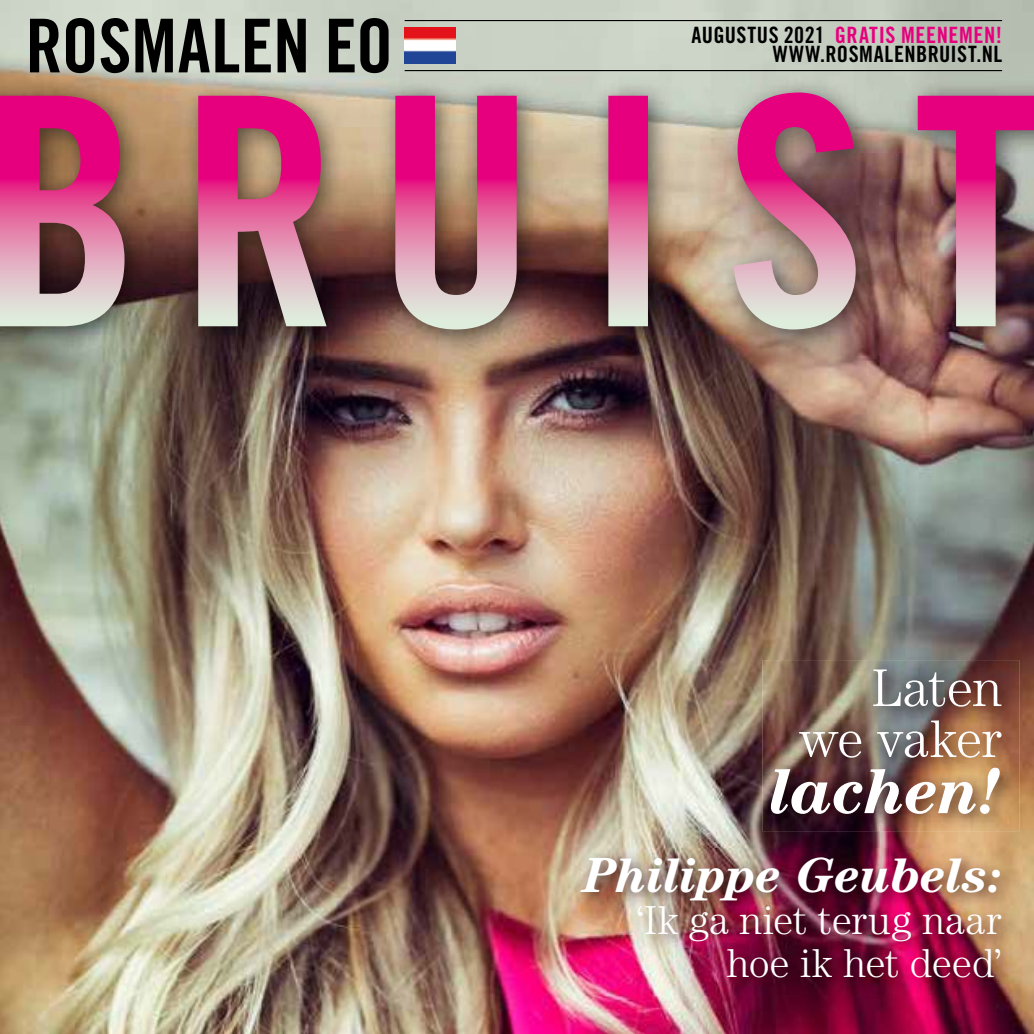
<style>
.page{position:relative;width:1034px;height:1034px;background:#fff}
.page>*{position:absolute;margin:0;border:0;box-sizing:border-box;transform-origin:0 0}
.t1{font:74.25px "Trade Gothic LT Std Bd Cn 20";color:#000}
.t2{font:italic 700 64.8px "Century LT";letter-spacing:-.005em;color:#fff}
.t3{font:300 53.1px/51.1px "Century LT";letter-spacing:-.01em;color:#fff;text-align:right}
.t4{font:italic 700 49.5px "Century LT";letter-spacing:-.01em;color:#fff}
.t5{font:300 40.5px/42.8px "Century LT";color:#fff;text-align:right}
.t6{font:22.5px "Trade Gothic LT Std Bd Cn 20";letter-spacing:.025em;color:#e6007d}
.t7{font:22.5px "Trade Gothic LT Std Bd Cn 20";letter-spacing:.02em;color:#000}
.s1{color:#000}
</style>
<div class="page">
<img style="left:0;top:0;width:1033px;height:1033px">
<img style="left:1033px;top:76px;width:1px;height:279px">
<img style="left:0;top:76px;width:1033px;height:279px">
<img style="left:0;top:92px;width:1033px;height:237px">
<img style="left:762px;top:660px;width:256px;height:170px">
<img style="left:572px;top:848px;width:446px;height:147px">
<hr style="left:404px;top:20px;width:597px;height:1px;background:#000">
<hr style="left:404px;top:70px;width:597px;height:1px;background:#000">
<img style="left:404px;top:28px;width:51px;height:36px">
<h1 class="t1" style="left:26px;top:1px;width:369px">ROSMALEN EO</h1>
<p class="t6" style="left:691px;top:21px;width:312px"><span class="s1">AUGUSTUS 2021</span> GRATIS MEENEMEN!</p>
<p class="t7" style="left:772px;top:40px;width:231px">WWW.ROSMALENBRUIST.NL</p>
<h3 class="t3" style="left:799px;top:661px;width:204px">Laten we vaker</h3>
<h2 class="t2" style="left:769px;top:753px;width:233px">lachen!</h2>
<p class="t4" style="left:583px;top:845px;width:419px">Philippe Geubels:</p>
<p class="t5" style="left:636px;top:898px;width:367px">‘Ik ga niet terug naar hoe ik het deed’</p>
</div>
